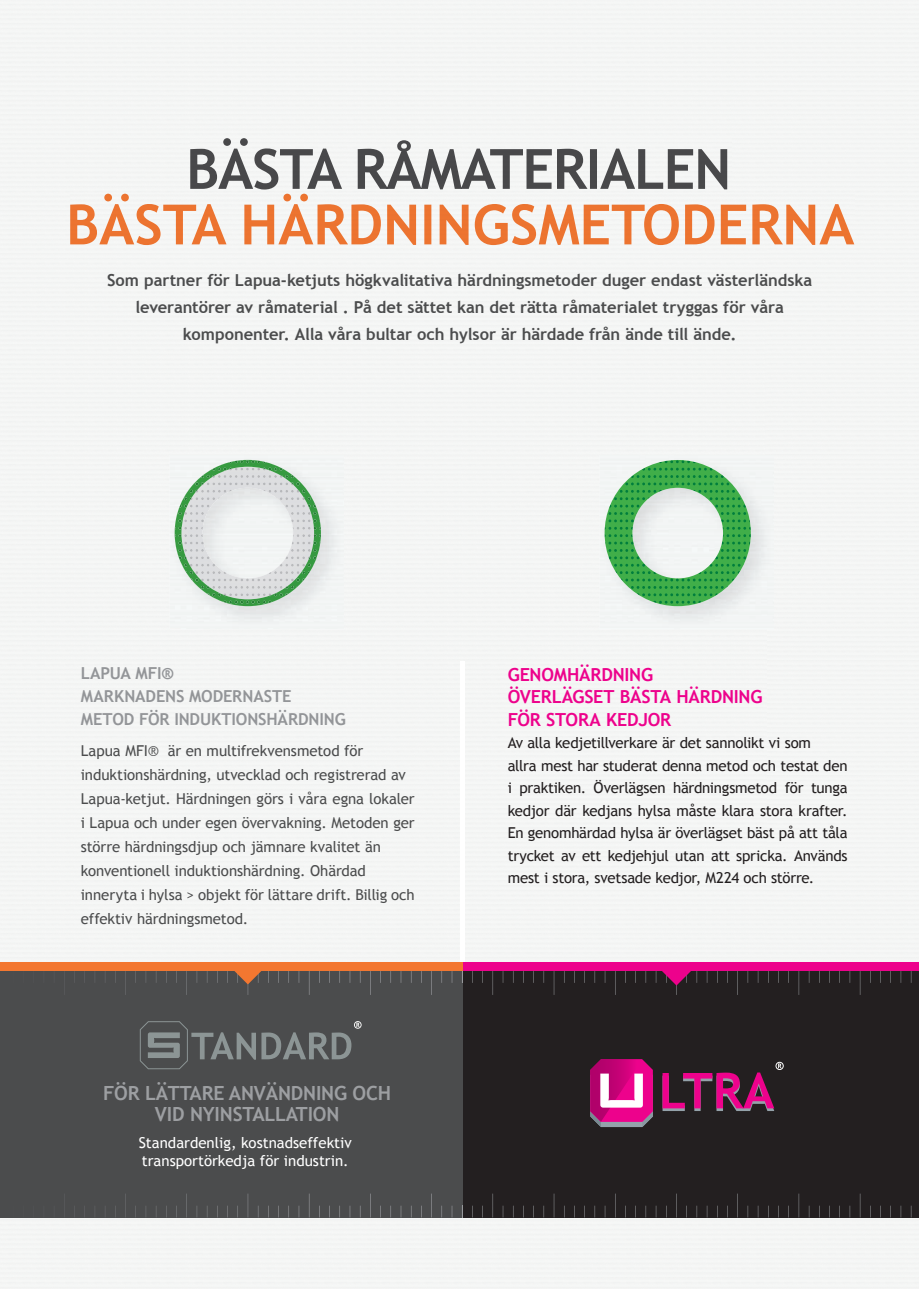
<style>
.page{position:relative;width:919px;height:1289px;background:#fff}
.page>*{position:absolute;margin:0;border:0;box-sizing:border-box;transform-origin:0 0}
.t1{font:700 19.5px/21px "Trebuchet MS";letter-spacing:-.01em;color:#9d9fa2;text-align:center}
.t2{font:700 18px/22.5px "Trebuchet MS";letter-spacing:-.01em;color:#ed028c}
.t3{font:700 16.5px/27px "Trebuchet MS";letter-spacing:-.005em;color:#4b4c4d;text-align:center}
.t4{font:700 16.5px/22.5px "Trebuchet MS";letter-spacing:-.01em;color:#939598}
.t5{font:15px/24px "Trebuchet MS";letter-spacing:-.005em;color:#4b4c4d}
.t6{font:15px/22.5px "Trebuchet MS";letter-spacing:-.015em;color:#231f20}
.t7{font:15px/18px "Trebuchet MS";color:#fff}
</style>
<div class="page">
<div style="left:0;top:1217px;width:918px;height:71px;background:#f4f5f4"></div>
<div style="left:459px;top:966px;width:459px;height:251px;background:#231f20"></div>
<div style="left:0;top:965px;width:462px;height:252px;background:#4b4c4d"></div>
<img style="left:190px;top:138px;width:541px;height:51px">
<img style="left:70px;top:194px;width:784px;height:51px">
<svg style="left:590px;top:1059px;width:62px;height:68px;background:#cd3d93"></svg>
<img style="left:472px;top:971px;width:439px;height:23px">
<div style="left:0;top:962px;width:918px;height:9px;background:#ed028c"></div>
<svg style="left:64px;top:969px;width:399px;height:25px"></svg>
<img style="left:492px;top:1193px;width:368px;height:12px">
<img style="left:472px;top:1205px;width:439px;height:12px">
<svg style="left:64px;top:1193px;width:399px;height:24px"></svg>
<img style="left:175px;top:460px;width:146px;height:146px">
<img style="left:223px;top:600px;width:52px;height:3px">
<img style="left:207px;top:593px;width:81px;height:3px">
<img style="left:197px;top:586px;width:101px;height:2px">
<img style="left:191px;top:578px;width:113px;height:3px">
<svg style="left:302px;top:556px;width:14px;height:18px"></svg>
<svg style="left:179px;top:556px;width:14px;height:18px"></svg>
<img style="left:179px;top:549px;width:137px;height:3px">
<svg style="left:313px;top:534px;width:8px;height:10px"></svg>
<img style="left:181px;top:527px;width:140px;height:2px">
<svg style="left:175px;top:527px;width:6px;height:17px"></svg>
<img style="left:179px;top:519px;width:141px;height:3px">
<img style="left:179px;top:512px;width:137px;height:3px">
<img style="left:184px;top:504px;width:132px;height:3px">
<img style="left:184px;top:497px;width:126px;height:3px">
<img style="left:190px;top:490px;width:119px;height:2px">
<img style="left:195px;top:482px;width:108px;height:3px">
<img style="left:207px;top:475px;width:87px;height:3px">
<img style="left:218px;top:467px;width:64px;height:3px">
<img style="left:240px;top:460px;width:20px;height:3px">
<svg style="left:229px;top:460px;width:8px;height:3px"></svg>
<img style="left:599px;top:455px;width:175px;height:174px">
<svg style="left:604px;top:460px;width:146px;height:146px"></svg>
<div style="left:0;top:962px;width:462px;height:9px;background:#f37730"></div>
<svg style="left:661px;top:971px;width:30px;height:14px"></svg>
<svg style="left:139px;top:1021px;width:222px;height:48px"></svg>
<svg style="left:662px;top:1061px;width:121px;height:49px"></svg>
<p class="t3" style="left:107px;top:267px;width:706px">Som partner för Lapua-ketjuts högkvalitativa härdningsmetoder duger endast västerländska leverantörer av råmaterial . På det sättet kan det rätta råmaterialet tryggas för våra komponenter. Alla våra bultar och hylsor är härdade från ände till ände.</p>
<p class="t4" style="left:81px;top:662px;width:266px">LAPUA MFI®<br>MARKNADENS MODERNASTE<br>METOD FÖR INDUKTIONSHÄRDNING</p>
<p class="t5" style="left:81px;top:739px;width:335px">Lapua MFI® är en multifrekvensmetod för induktionshärdning, utvecklad och registrerad av Lapua-ketjut. Härdningen görs i våra egna lokaler i Lapua och under egen övervakning. Metoden ger större härdningsdjup och jämnare kvalitet än konventionell induktionshärdning. Ohärdad inneryta i hylsa &gt; objekt för lättare drift. Billig och effektiv härdningsmetod.</p>
<h1 class="t1" style="left:103px;top:1082px;width:290px">FÖR LÄTTARE ANVÄNDNING OCH<br>VID NYINSTALLATION</h1>
<p class="t7" style="left:139px;top:1133px;width:214px">Standardenlig, kostnadseffektiv transportörkedja för industrin.</p>
<p class="t2" style="left:507px;top:663px;width:256px">GENOMHÄRDNING<br>ÖVERLÄGSET BÄSTA HÄRDNING<br>FÖR STORA KEDJOR</p>
<p class="t6" style="left:507px;top:731px;width:341px">Av alla kedjetillverkare är det sannolikt vi som<br>allra mest har studerat denna metod och testat den i praktiken. Överlägsen härdningsmetod för tunga kedjor där kedjans hylsa måste klara stora krafter.<br>En genomhärdad hylsa är överlägset bäst på att tåla trycket av ett kedjehjul utan att spricka. Används mest i stora, svetsade kedjor, M224 och större.</p>
</div>
